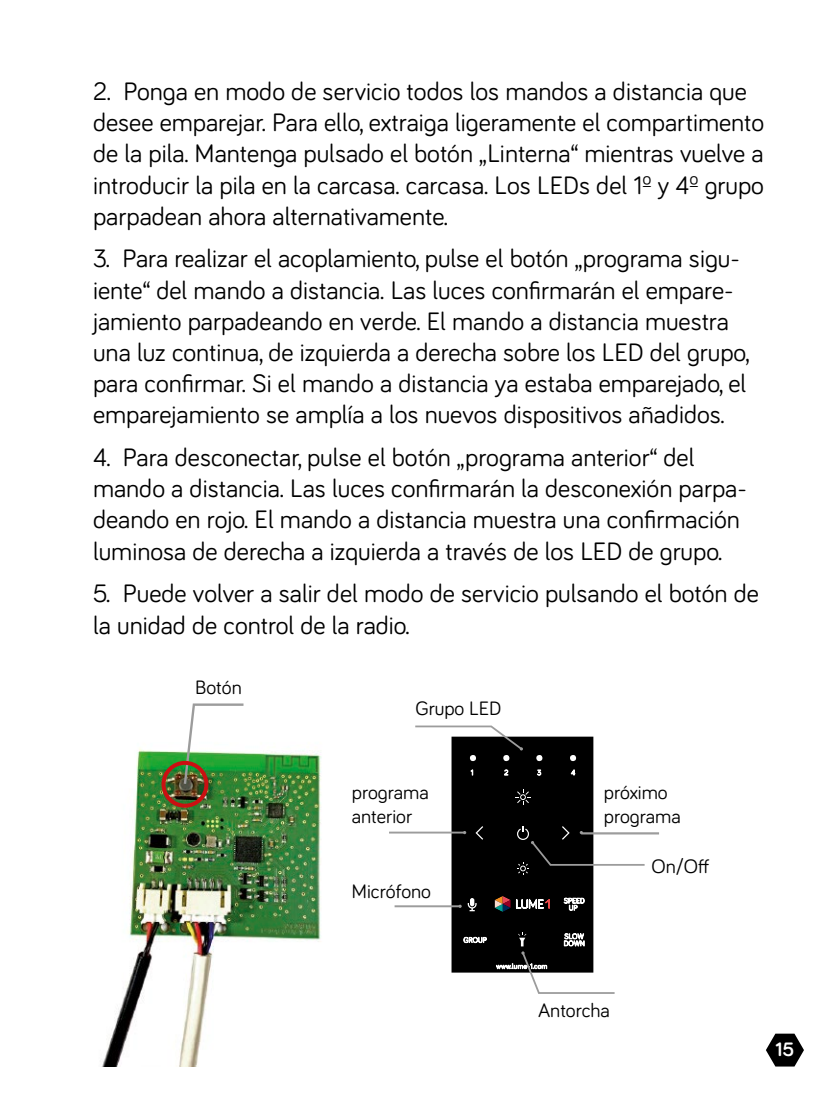
<style>
.page{position:relative;width:840px;height:1112px;background:#fff}
.page>*{position:absolute;margin:0;border:0;box-sizing:border-box;transform-origin:0 0}
.t1{font:26px/31.2px "Bariol";color:#000}
.t2{font:20px/24px "Bariol";color:#000}
.t3{font:700 20px "Bariol";color:#fff}
</style>
<div class="page">
<img style="left:102px;top:748px;width:220px;height:317px">
<svg style="left:182px;top:703px;width:64px;height:83px"></svg>
<div style="left:161px;top:760px;width:47px;height:47px;border:4px solid #cb1012;border-radius:50%"></div>
<hr style="left:389px;top:831px;width:75px;height:2px;background:#9c9c9c">
<hr style="left:394px;top:905px;width:66px;height:2px;background:#9c9c9c">
<hr style="left:581px;top:832px;width:77px;height:2px;background:#9c9c9c">
<svg style="left:413px;top:725px;width:233px;height:269px"></svg>
<svg style="left:766px;top:1033px;width:37px;height:33px"></svg>
<p class="t1" style="left:93px;top:74px;width:672px">2. Ponga en modo de servicio todos los mandos a distancia que desee emparejar. Para ello, extraiga ligeramente el compartimento de la pila. Mantenga pulsado el botón „Linterna“ mientras vuelve a introducir la pila en la carcasa. carcasa. Los LEDs del 1º y 4º grupo parpadean ahora alternativamente.</p>
<p class="t1" style="left:93px;top:242px;width:657px">3. Para realizar el acoplamiento, pulse el botón „programa sigu&shy;iente“ del mando a distancia. Las luces confirmarán el empare&shy;jamiento parpadeando en verde. El mando a distancia muestra una luz continua, de izquierda a derecha sobre los LED del grupo, para confirmar. Si el mando a distancia ya estaba emparejado, el emparejamiento se amplía a los nuevos dispositivos añadidos.</p>
<p class="t1" style="left:93px;top:440px;width:655px">4. Para desconectar, pulse el botón „programa anterior“ del mando a distancia. Las luces confirmarán la desconexión parpa&shy;deando en rojo. El mando a distancia muestra una confirmación luminosa de derecha a izquierda a través de los LED de grupo.</p>
<p class="t1" style="left:93px;top:576px;width:667px">5. Puede volver a salir del modo de servicio pulsando el botón de la unidad de control de la radio.</p>
<p class="t2" style="left:195px;top:674px;width:48px">Botón</p>
<p class="t2" style="left:415px;top:695px;width:87px">Grupo LED</p>
<p class="t2" style="left:351px;top:779px;width:78px">programa anterior</p>
<p class="t2" style="left:603px;top:779px;width:78px">próximo programa</p>
<p class="t2" style="left:651px;top:853px;width:59px">On/Off</p>
<p class="t2" style="left:351px;top:878px;width:81px">Micrófono</p>
<p class="t2" style="left:537px;top:997px;width:73px">Antorcha</p>
<p class="t3" style="left:775px;top:1034px;width:20px">15</p>
</div>
